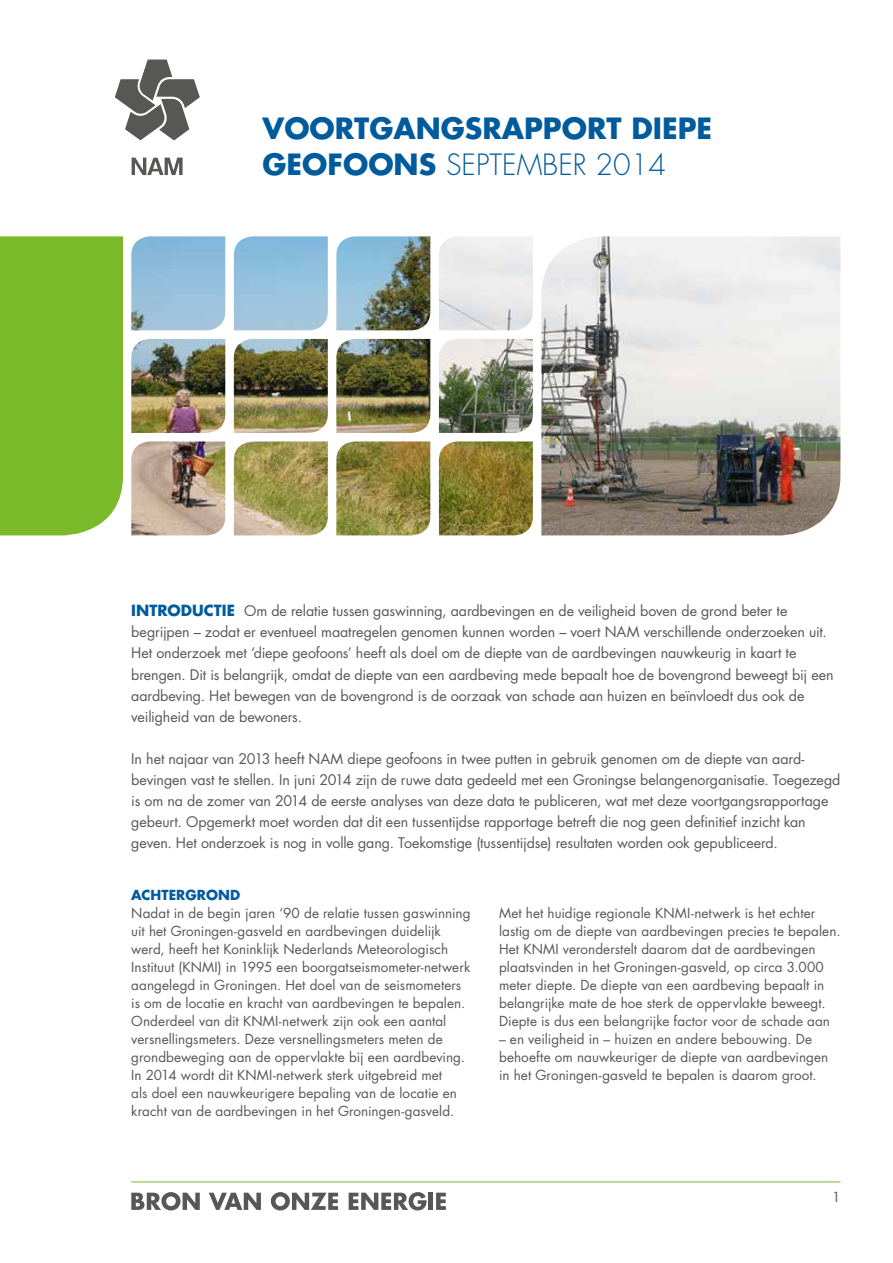
<style>
.page{position:relative;width:893px;height:1263px;background:#fff}
.page>*{position:absolute;margin:0;border:0;box-sizing:border-box;transform-origin:0 0}
.t1{font:700 28.5px/36px "Futura Std";color:#005b9d}
.t2{font:14.25px/21px "Futura Std";letter-spacing:-.005em;color:#575756}
.t3{font:13.5px/18px "Futura Std";letter-spacing:.005em;color:#575756}
.t4{font:700 13.5px "Futura Std";letter-spacing:.005em;color:#005b9d}
.s1{font-weight:300}
.s2{font-weight:700;font-size:15px;color:#005b9d}
</style>
<div class="page">
<img style="left:541px;top:236px;width:299px;height:299px">
<div style="left:0;top:236px;width:123px;height:299px;background:#7ab929"></div>
<img style="left:131px;top:236px;width:402px;height:299px">
<svg style="left:132px;top:158px;width:51px;height:17px"></svg>
<svg style="left:115px;top:60px;width:85px;height:80px"></svg>
<svg style="left:131px;top:1192px;width:69px;height:18px"></svg>
<svg style="left:209px;top:1193px;width:52px;height:17px"></svg>
<svg style="left:271px;top:1192px;width:67px;height:18px"></svg>
<svg style="left:349px;top:1192px;width:78px;height:18px"></svg>
<hr style="left:429px;top:1193px;width:4px;height:17px;background:#575756">
<svg style="left:436px;top:1193px;width:10px;height:17px"></svg>
<hr style="left:131px;top:1181px;width:709px;height:1px;background:#7ab929">
<h1 class="t1" style="left:263px;top:110px;width:451px">VOORTGANGSRAPPORT DIEPE<br>GEOFOONS <span class="s1">SEPTEMBER 2014</span></h1>
<p class="t2" style="left:131px;top:601px;width:704px"><span class="s2">INTRODUCTIE</span> Om de relatie tussen gaswinning, aardbevingen en de veiligheid boven de grond beter te begrijpen – zodat er eventueel maatregelen genomen kunnen worden – voert NAM verschillende onderzoeken uit.<br>Het onderzoek met ‘diepe geofoons’ heeft als doel om de diepte van de aardbevingen nauwkeurig in kaart te brengen. Dit is belangrijk, omdat de diepte van een aardbeving mede bepaalt hoe de bovengrond beweegt bij een aardbeving. Het bewegen van de bovengrond is de oorzaak van schade aan huizen en beïnvloedt dus ook de veiligheid van de bewoners.</p>
<p class="t2" style="left:131px;top:748px;width:711px">In het najaar van 2013 heeft NAM diepe geofoons in twee putten in gebruik genomen om de diepte van aard&shy;bevingen vast te stellen. In juni 2014 zijn de ruwe data gedeeld met een Groningse belangenorganisatie. Toegezegd is om na de zomer van 2014 de eerste analyses van deze data te publiceren, wat met deze voortgangsrapportage gebeurt. Opgemerkt moet worden dat dit een tussentijdse rapportage betreft die nog geen definitief inzicht kan geven. Het onderzoek is nog in volle gang. Toekomstige (tussentijdse) resultaten worden ook gepubliceerd.</p>
<p class="t4" style="left:131px;top:886px;width:111px">ACHTERGROND</p>
<p class="t3" style="left:131px;top:904px;width:341px">Nadat in de begin jaren ‘90 de relatie tussen gaswinning uit het Groningen-gasveld en aardbevingen duidelijk werd, heeft het Koninklijk Nederlands Meteorologisch Instituut (KNMI) in 1995 een boorgatseismometer-netwerk aangelegd in Groningen. Het doel van de seismometers is om de locatie en kracht van aardbevingen te bepalen.<br>Onderdeel van dit KNMI-netwerk zijn ook een aantal versnellingsmeters. Deze versnellingsmeters meten de grondbeweging aan de oppervlakte bij een aardbeving.<br>In 2014 wordt dit KNMI-netwerk sterk uitgebreid met<br>als doel een nauwkeurigere bepaling van de locatie en kracht van de aardbevingen in het Groningen-gasveld.</p>
<p class="t3" style="left:499px;top:904px;width:343px">Met het huidige regionale KNMI-netwerk is het echter lastig om de diepte van aardbevingen precies te bepalen.<br>Het KNMI veronderstelt daarom dat de aardbevingen plaatsvinden in het Groningen-gasveld, op circa 3.000 meter diepte. De diepte van een aardbeving bepaalt in belangrijke mate de hoe sterk de oppervlakte beweegt.<br>Diepte is dus een belangrijke factor voor de schade aan</p>
<p class="t3" style="left:499px;top:1030px;width:331px">– en veiligheid in – huizen en andere bebouwing. De behoefte om nauwkeuriger de diepte van aardbevingen in het Groningen-gasveld te bepalen is daarom groot.</p>
<p class="t3" style="left:832px;top:1188px;width:10px">1</p>
</div>
